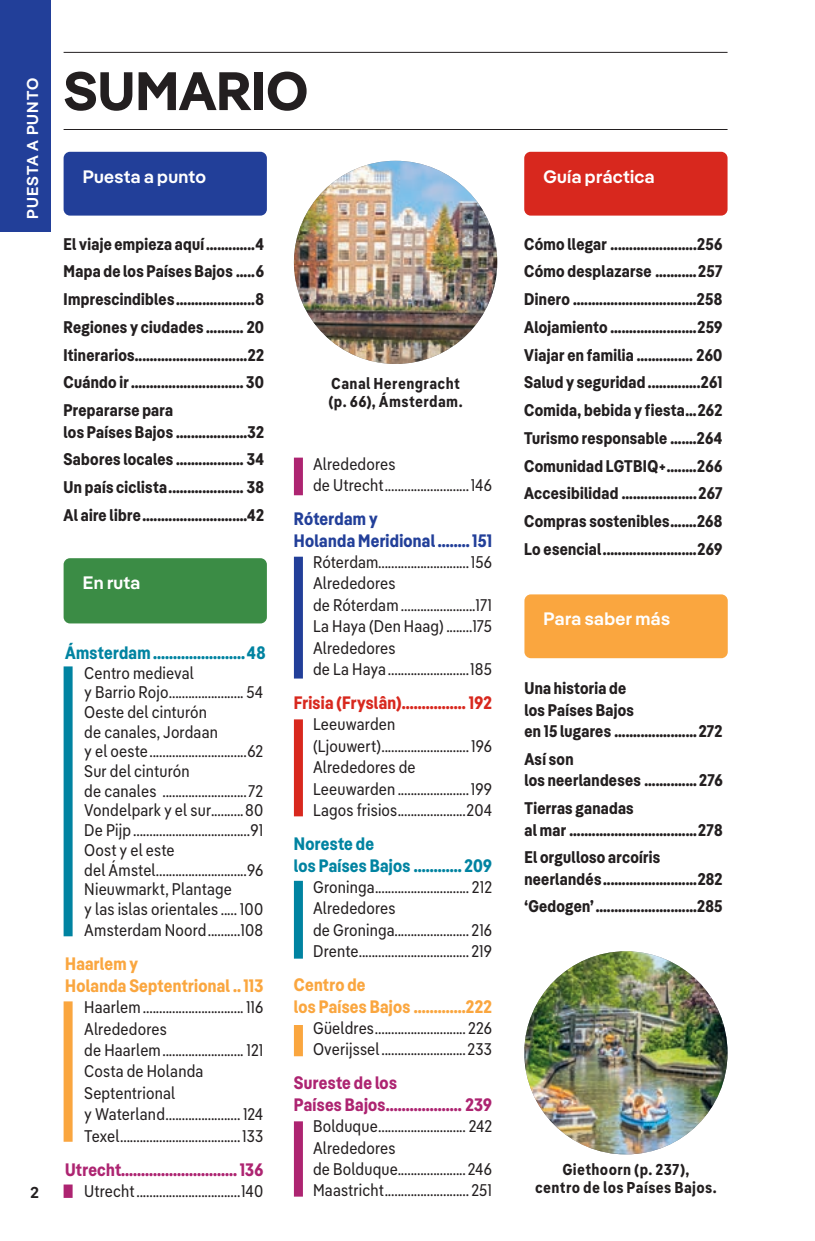
<style>
.page{position:relative;width:815px;height:1241px;background:#fff}
.page>*{position:absolute;margin:0;border:0;box-sizing:border-box;transform-origin:0 0}
.Large_Header_-_Left{font:700 54px "Pangea";color:#231f20}
.Subhead_-_H4_Left{font:18px/21.4px "Pangea Cond Bold LP";letter-spacing:.015em;color:#ad2471}
.Subhead_-_H4_Left-2{font:18px/21.4px "Pangea Cond Bold LP";letter-spacing:.015em;color:#0083a1}
.Subhead_-_H4_Left-3{font:18px/21.4px "Pangea Cond Bold LP";letter-spacing:.015em;color:#faa63f}
.Subhead_-_H2_Left{font:600 18px "Pangea";letter-spacing:.02em;color:#fff}
.Subhead_-_H4_Left-4{font:18px/21.4px "Pangea Cond Bold LP";letter-spacing:.015em;color:#223f99}
.Subhead_-_H4_Left-5{font:18px "Pangea Cond Bold LP";letter-spacing:.015em;color:#d8281e}
.Sans_Text_-_Left_-_No_Indent{font:16.88px/21.4px "Pangea Text Cond Regular LP";letter-spacing:.01em;color:#231f20}
.Subhead_-_H4_Left-6{font:16.88px/21.4px "Pangea Cond Bold LP";letter-spacing:.02em;color:#231f20}
.Caption_-_Centered{font:15.75px/18px "Pangea Text Cond Bold LP";letter-spacing:.02em;color:#231f20;text-align:center}
.t1{font:600 15.75px "Pangea";letter-spacing:.065em;color:#fff}
.t2{font:600 15.75px "Pangea";color:#231f20}
</style>
<div class="page">
<div style="left:0;top:0;width:51px;height:231px;background:#223f99"></div>
<div style="left:524px;top:152px;width:203px;height:64px;background:#d8281e;border-radius:6px"></div>
<hr style="left:64px;top:52px;width:663px;height:1px;background:#231f20">
<hr style="left:64px;top:129px;width:663px;height:1px;background:#231f20">
<div style="left:64px;top:152px;width:203px;height:64px;background:#223f99;border-radius:6px"></div>
<div style="left:64px;top:558px;width:203px;height:65px;background:#3b8c45;border-radius:6px"></div>
<div style="left:64px;top:666px;width:9px;height:270px;background:#0083a1"></div>
<div style="left:64px;top:1001px;width:9px;height:140px;background:#faa63f"></div>
<div style="left:524px;top:594px;width:203px;height:64px;background:#faa63f;border-radius:6px"></div>
<div style="left:294px;top:457px;width:9px;height:38px;background:#ad2471"></div>
<div style="left:294px;top:556px;width:9px;height:122px;background:#223f99"></div>
<div style="left:294px;top:719px;width:9px;height:97px;background:#d8281e"></div>
<div style="left:294px;top:880px;width:9px;height:78px;background:#0083a1"></div>
<div style="left:294px;top:1025px;width:9px;height:31px;background:#faa63f"></div>
<div style="left:294px;top:1121px;width:9px;height:75px;background:#ad2471"></div>
<img style="left:524px;top:951px;width:203px;height:203px;border-radius:102px">
<img style="left:294px;top:161px;width:203px;height:203px;border-radius:102px">
<div style="left:64px;top:1184px;width:9px;height:13px;background:#ad2471"></div>
<p class="t1" style="left:21px;top:219px;width:143px;rotate:-90deg">PUESTA A PUNTO</p>
<p class="t2" style="left:31px;top:1181px;width:10px">2</p>
<p class="Large_Header_-_Left" style="left:64px;top:51px;width:246px">SUMARIO</p>
<p class="Subhead_-_H2_Left" style="left:83px;top:163px;width:125px">Puesta a punto</p>
<p class="Subhead_-_H4_Left-6" style="left:64px;top:232px;width:202px">El viaje empieza aquí.............4</p>
<p class="Subhead_-_H4_Left-6" style="left:64px;top:260px;width:202px">Mapa de los Países Bajos .....6</p>
<p class="Subhead_-_H4_Left-6" style="left:64px;top:287px;width:202px">Imprescindibles.....................8</p>
<p class="Subhead_-_H4_Left-6" style="left:64px;top:315px;width:202px">Regiones y ciudades .......... 20</p>
<p class="Subhead_-_H4_Left-6" style="left:64px;top:343px;width:202px">Itinerarios..............................22</p>
<p class="Subhead_-_H4_Left-6" style="left:64px;top:371px;width:202px">Cuándo ir.............................. 30</p>
<p class="Subhead_-_H4_Left-6" style="left:64px;top:398px;width:202px">Prepararse para<br>los Países Bajos ...................32</p>
<p class="Subhead_-_H4_Left-6" style="left:64px;top:447px;width:202px">Sabores locales .................. 34</p>
<p class="Subhead_-_H4_Left-6" style="left:64px;top:475px;width:202px">Un país ciclista.................... 38</p>
<p class="Subhead_-_H4_Left-6" style="left:64px;top:503px;width:202px">Al aire libre............................42</p>
<p class="Subhead_-_H2_Left" style="left:83px;top:569px;width:59px">En ruta</p>
<p class="Subhead_-_H4_Left-2" style="left:65px;top:640px;width:202px">Ámsterdam.......................48</p>
<p class="Sans_Text_-_Left_-_No_Indent" style="left:84px;top:661px;width:180px;line-height:19.8px">Centro medieval<br>y Barrio Rojo....................... 54</p>
<p class="Sans_Text_-_Left_-_No_Indent" style="left:84px;top:701px;width:180px;line-height:19.6px">Oeste del cinturón<br>de canales, Jordaan<br>y el oeste..............................62</p>
<p class="Sans_Text_-_Left_-_No_Indent" style="left:84px;top:760px;width:180px;line-height:19.6px">Sur del cinturón<br>de canales ..........................72</p>
<p class="Sans_Text_-_Left_-_No_Indent" style="left:84px;top:798px;width:180px">Vondelpark y el sur..........80</p>
<p class="Sans_Text_-_Left_-_No_Indent" style="left:84px;top:818px;width:180px">De Pijp....................................91</p>
<p class="Sans_Text_-_Left_-_No_Indent" style="left:84px;top:838px;width:180px;line-height:19.6px">Oost y el este<br>del Ámstel............................96</p>
<p class="Sans_Text_-_Left_-_No_Indent" style="left:84px;top:878px;width:180px;line-height:19.8px">Nieuwmarkt, Plantage<br>y las islas orientales ..... 100</p>
<p class="Sans_Text_-_Left_-_No_Indent" style="left:84px;top:918px;width:180px">Amsterdam Noord..........108</p>
<p class="Subhead_-_H4_Left-3" style="left:65px;top:952px;width:200px">Haarlem y<br>Holanda Septentrional ..113</p>
<p class="Sans_Text_-_Left_-_No_Indent" style="left:84px;top:995px;width:180px">Haarlem............................... 116</p>
<p class="Sans_Text_-_Left_-_No_Indent" style="left:84px;top:1016px;width:180px">Alrededores<br>de Haarlem......................... 121</p>
<p class="Sans_Text_-_Left_-_No_Indent" style="left:84px;top:1059px;width:180px">Costa de Holanda<br>Septentrional<br>y Waterland....................... 124</p>
<p class="Sans_Text_-_Left_-_No_Indent" style="left:84px;top:1123px;width:180px">Texel.....................................133</p>
<p class="Subhead_-_H4_Left" style="left:65px;top:1157px;width:199px">Utrecht.............................136</p>
<p class="Sans_Text_-_Left_-_No_Indent" style="left:84px;top:1179px;width:180px">Utrecht................................140</p>
<p class="Caption_-_Centered" style="left:328px;top:373px;width:136px;text-align:left">Canal Herengracht (p. 66), Ámsterdam.</p>
<p class="Sans_Text_-_Left_-_No_Indent" style="left:313px;top:452px;width:180px">Alrededores<br>de Utrecht..........................146</p>
<p class="Subhead_-_H4_Left-4" style="left:294px;top:507px;width:200px">Róterdam y<br>Holanda Meridional ........151</p>
<p class="Sans_Text_-_Left_-_No_Indent" style="left:313px;top:550px;width:180px">Róterdam............................156</p>
<p class="Sans_Text_-_Left_-_No_Indent" style="left:313px;top:571px;width:180px">Alrededores<br>de Róterdam.......................171</p>
<p class="Sans_Text_-_Left_-_No_Indent" style="left:313px;top:614px;width:180px">La Haya (Den Haag) ........175</p>
<p class="Sans_Text_-_Left_-_No_Indent" style="left:313px;top:635px;width:180px">Alrededores<br>de La Haya.........................185</p>
<p class="Subhead_-_H4_Left-5" style="left:294px;top:690px;width:199px">Frisia (Fryslân)................ 192</p>
<p class="Sans_Text_-_Left_-_No_Indent" style="left:313px;top:712px;width:180px">Leeuwarden (Ljouwert)...........................196</p>
<p class="Sans_Text_-_Left_-_No_Indent" style="left:313px;top:755px;width:180px">Alrededores de<br>Leeuwarden ......................199</p>
<p class="Sans_Text_-_Left_-_No_Indent" style="left:313px;top:798px;width:180px">Lagos frisios.....................204</p>
<p class="Subhead_-_H4_Left-2" style="left:294px;top:832px;width:200px">Noreste de<br>los Países Bajos ............ 209</p>
<p class="Sans_Text_-_Left_-_No_Indent" style="left:313px;top:875px;width:180px">Groninga............................. 212</p>
<p class="Sans_Text_-_Left_-_No_Indent" style="left:313px;top:896px;width:180px">Alrededores<br>de Groninga....................... 216</p>
<p class="Sans_Text_-_Left_-_No_Indent" style="left:313px;top:939px;width:180px">Drente.................................. 219</p>
<p class="Subhead_-_H4_Left-3" style="left:294px;top:973px;width:200px">Centro de<br>los Países Bajos .............222</p>
<p class="Sans_Text_-_Left_-_No_Indent" style="left:313px;top:1016px;width:180px">Güeldres............................ 226</p>
<p class="Sans_Text_-_Left_-_No_Indent" style="left:313px;top:1037px;width:180px">Overijssel..........................233</p>
<p class="Subhead_-_H4_Left" style="left:294px;top:1071px;width:199px">Sureste de los<br>Países Bajos................... 239</p>
<p class="Sans_Text_-_Left_-_No_Indent" style="left:313px;top:1114px;width:180px">Bolduque........................... 242</p>
<p class="Sans_Text_-_Left_-_No_Indent" style="left:313px;top:1135px;width:180px">Alrededores<br>de Bolduque..................... 246</p>
<p class="Sans_Text_-_Left_-_No_Indent" style="left:313px;top:1178px;width:180px">Maastricht.......................... 251</p>
<p class="Subhead_-_H2_Left" style="left:543px;top:163px;width:112px">Guía práctica</p>
<p class="Subhead_-_H4_Left-6" style="left:524px;top:232px;width:199px">Cómo llegar .......................256</p>
<p class="Subhead_-_H4_Left-6" style="left:524px;top:260px;width:200px">Cómo desplazarse ...........257</p>
<p class="Subhead_-_H4_Left-6" style="left:524px;top:287px;width:199px">Dinero .................................258</p>
<p class="Subhead_-_H4_Left-6" style="left:524px;top:315px;width:200px">Alojamiento .......................259</p>
<p class="Subhead_-_H4_Left-6" style="left:524px;top:343px;width:199px">Viajar en familia ............... 260</p>
<p class="Subhead_-_H4_Left-6" style="left:524px;top:371px;width:199px">Salud y seguridad ..............261</p>
<p class="Subhead_-_H4_Left-6" style="left:524px;top:398px;width:199px">Comida, bebida y fiesta...262</p>
<p class="Subhead_-_H4_Left-6" style="left:524px;top:426px;width:199px">Turismo responsable .......264</p>
<p class="Subhead_-_H4_Left-6" style="left:524px;top:454px;width:199px">Comunidad LGTBIQ+........266</p>
<p class="Subhead_-_H4_Left-6" style="left:524px;top:482px;width:200px">Accesibilidad ....................267</p>
<p class="Subhead_-_H4_Left-6" style="left:524px;top:509px;width:199px">Compras sostenibles.......268</p>
<p class="Subhead_-_H4_Left-6" style="left:524px;top:537px;width:199px">Lo esencial.........................269</p>
<p class="Subhead_-_H2_Left" style="left:543px;top:606px;width:128px">Para saber más</p>
<p class="Subhead_-_H4_Left-6" style="left:524px;top:677px;width:200px">Una historia de<br>los Países Bajos<br>en 15 lugares ......................272</p>
<p class="Subhead_-_H4_Left-6" style="left:524px;top:747px;width:200px">Así son<br>los neerlandeses .............. 276</p>
<p class="Subhead_-_H4_Left-6" style="left:524px;top:796px;width:199px">Tierras ganadas<br>al mar ..................................278</p>
<p class="Subhead_-_H4_Left-6" style="left:524px;top:845px;width:199px">El orgulloso arcoíris neerlandés.........................282</p>
<p class="Subhead_-_H4_Left-6" style="left:524px;top:894px;width:200px">‘Gedogen’...........................285</p>
<p class="Caption_-_Centered" style="left:535px;top:1159px;width:183px">Giethoorn (p. 237),<br>centro de los Países Bajos.</p>
</div>
